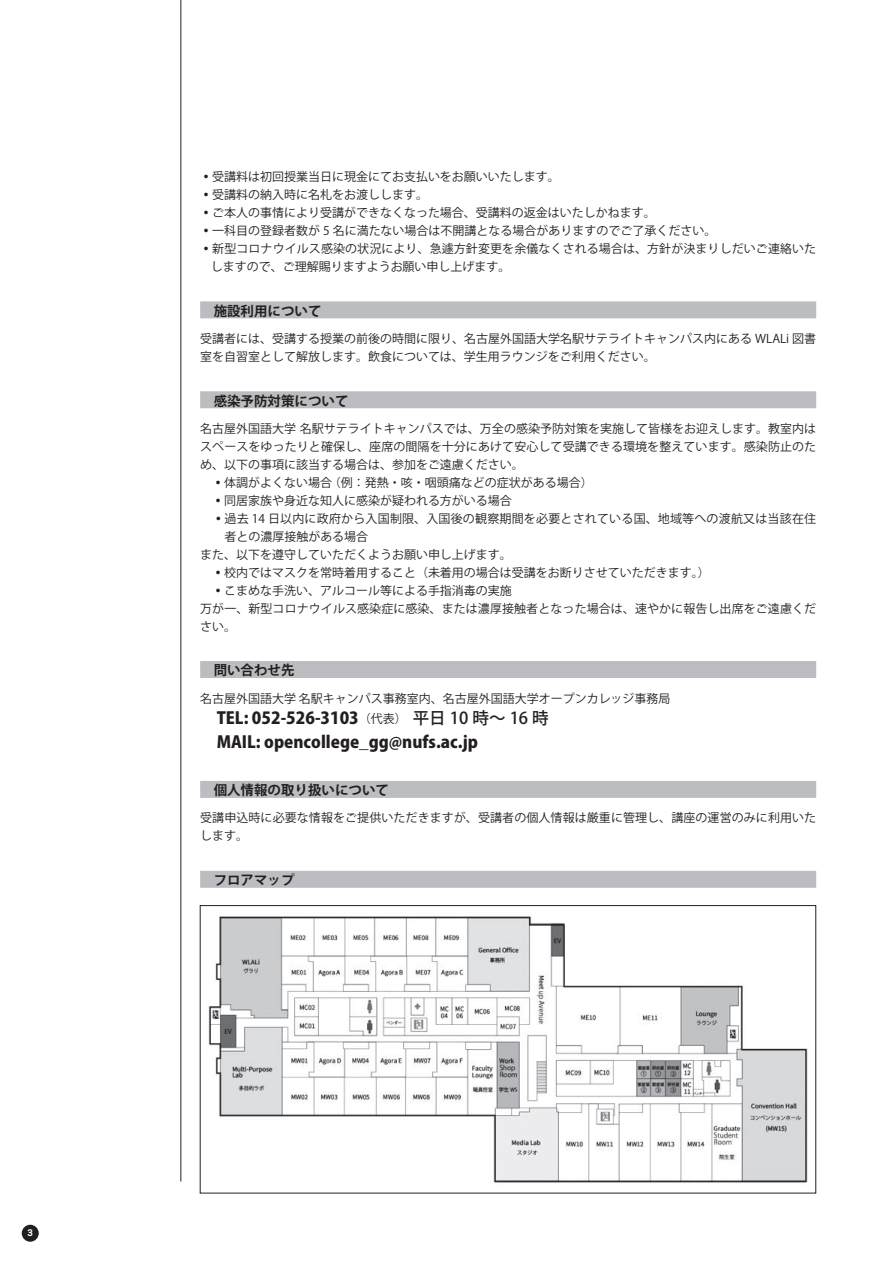
<style>
.page{position:relative;width:893px;height:1263px;background:#fff}
.page>*{position:absolute;margin:0;border:0;box-sizing:border-box;transform-origin:0 0}
.t1{font:16.5px/24px "Koz Go Pro Heavy 90 msp RKSJ H";color:#231f20}
.t2{font:13.5px "Koz Go Pro Bold 90 msp RKSJ H";color:#231f20}
.t3{font:12px/18px "Koz Go Pro Regular 90 msp RKSJ H";color:#231f20}
.t4{font:8.55px "Jun 501 Pro Bold 90 msp RKSJ H";color:#fff}
.s1{font-family:"Koz Go Pro Regular 90 msp RKSJ H";font-size:12px}
.s2{font-family:"Koz Go Pro Medium 90 msp RKSJ H"}
</style>
<div class="page">
<div style="left:200px;top:301px;width:616px;height:17px;background:#bcbdc0"></div>
<div style="left:200px;top:391px;width:616px;height:17px;background:#bcbdc0"></div>
<div style="left:200px;top:661px;width:616px;height:17px;background:#bcbdc0"></div>
<div style="left:200px;top:781px;width:616px;height:17px;background:#bcbdc0"></div>
<div style="left:200px;top:871px;width:616px;height:17px;background:#bcbdc0"></div>
<hr style="left:181px;top:1px;width:1px;height:1180px;background:#231f20">
<img style="left:208px;top:916px;width:600px;height:267px">
<div style="left:200px;top:905px;width:616px;height:288px;border:1px solid #231f20"></div>
<div style="left:22px;top:1225px;width:17px;height:17px;background:#231f20;border-radius:50%"></div>
<p class="t4" style="left:28px;top:1230px;width:7px">3</p>
<p class="t3" style="left:200px;top:169px;width:361px">•受講料は初回授業当日に現金にてお支払いをお願いいたします。</p>
<p class="t3" style="left:200px;top:187px;width:229px">•受講料の納入時に名札をお渡しします。</p>
<p class="t3" style="left:200px;top:205px;width:457px">•ご本人の事情により受講ができなくなった場合、受講料の返金はいたしかねます。</p>
<p class="t3" style="left:200px;top:223px;width:518px">•一科目の登録者数が 5 名に満たない場合は不開講となる場合がありますのでご了承ください。</p>
<p class="t3" style="left:211px;top:241px;width:607px;text-indent:-11px">•新型コロナウイルス感染の状況により、急遽方針変更を余儀なくされる場合は、方針が決まりしだいご連絡いたしますので、ご理解賜りますようお願い申し上げます。</p>
<p class="t2" style="left:200px;top:306px;width:123px">　施設利用について</p>
<p class="t3" style="left:200px;top:331px;width:617px">受講者には、受講する授業の前後の時間に限り、名古屋外国語大学名駅サテライトキャンパス内にある WLALi 図書室を自習室として解放します。飲食については、学生用ラウンジをご利用ください。</p>
<p class="t2" style="left:200px;top:396px;width:150px">　感染予防対策について</p>
<p class="t3" style="left:200px;top:421px;width:617px">名古屋外国語大学名駅サテライトキャンパスでは、万全の感染予防対策を実施して皆様をお迎えします。教室内は</p>
<p class="t3" style="left:200px;top:439px;width:617px">スペースをゆったりと確保し、座席の間隔を十分にあけて安心して受講できる環境を整えています。感染防止のた</p>
<p class="t3" style="left:200px;top:457px;width:325px">め、以下の事項に該当する場合は、参加をご遠慮ください。</p>
<p class="t3" style="left:200px;top:475px;width:394px">　•体調がよくない場合（例：発熱・咳・咽頭痛などの症状がある場合）</p>
<p class="t3" style="left:200px;top:493px;width:313px">　•同居家族や身近な知人に感染が疑われる方がいる場合</p>
<p class="t3" style="left:200px;top:511px;width:617px">　•過去 14 日以内に政府から入国制限、入国後の観察期間を必要とされている国、地域等への渡航又は当該在住</p>
<p class="t3" style="left:224px;top:529px;width:145px">者との濃厚接触がある場合</p>
<p class="t3" style="left:200px;top:547px;width:313px">また、以下を遵守していただくようお願い申し上げます。</p>
<p class="t3" style="left:200px;top:565px;width:511px">　•校内ではマスクを常時着用すること（未着用の場合は受講をお断りさせていただきます。）</p>
<p class="t3" style="left:200px;top:583px;width:313px">　•こまめな手洗い、アルコール等による手指消毒の実施</p>
<p class="t3" style="left:200px;top:601px;width:617px">万が一、新型コロナウイルス感染症に感染、または濃厚接触者となった場合は、速やかに報告し出席をご遠慮くだ</p>
<p class="t3" style="left:200px;top:619px;width:37px">さい。</p>
<p class="t2" style="left:200px;top:665px;width:96px">　問い合わせ先</p>
<p class="t3" style="left:200px;top:691px;width:472px">名古屋外国語大学名駅キャンパス事務室内、名古屋外国語大学オープンカレッジ事務局</p>
<h1 class="t1" style="left:217px;top:709px;width:334px;text-indent:-16px">　TEL: 052-526-3103<span class="s1">（代表）</span><span class="s2">平日 10 時～ 16 時<br></span>MAIL: opencollege_gg@nufs.ac.jp</h1>
<p class="t2" style="left:200px;top:785px;width:190px">　個人情報の取り扱いについて</p>
<p class="t3" style="left:200px;top:811px;width:617px">受講申込時に必要な情報をご提供いただきますが、受講者の個人情報は厳重に管理し、講座の運営のみに利用いたします。</p>
<p class="t2" style="left:200px;top:875px;width:96px">　フロアマップ</p>
</div>
